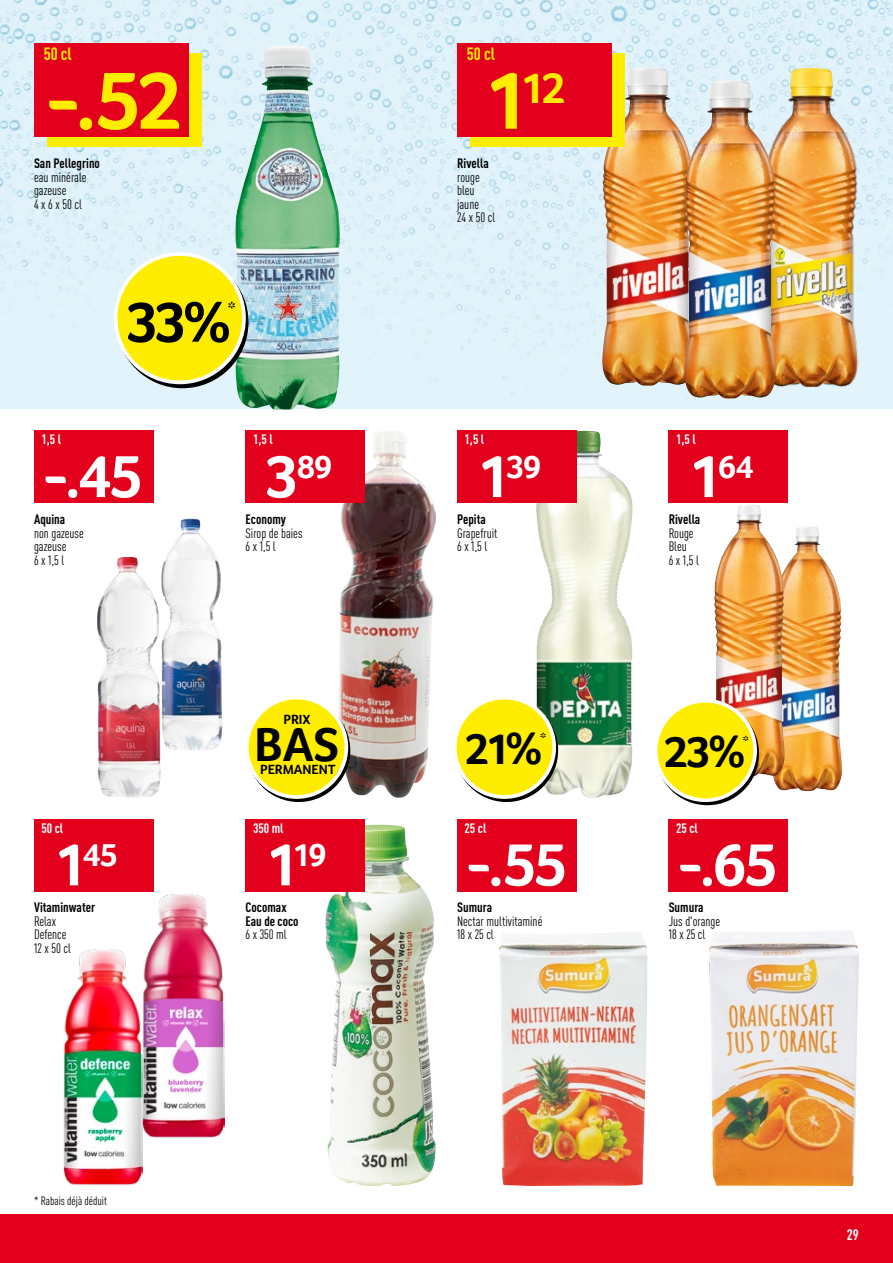
<style>
.page{position:relative;width:893px;height:1263px;background:#fff}
.page>*{position:absolute;margin:0;border:0;box-sizing:border-box;transform-origin:0 0}
.t1{font:700 84px "Transgourmet";color:#ffed00}
.t2{font:700 61.5px "Transgourmet";color:#fff}
.t3{font:700 58.5px "Transgourmet";color:#000}
.t4{font:700 48.9px "Transgourmet";color:#000}
.t5{font:700 45px "Transgourmet";color:#000}
.t6{font:700 44.55px "Transgourmet";color:#ffed00}
.t7{font:700 33.3px "Transgourmet";letter-spacing:-.035em;color:#fff}
.t8{font:700 19.5px "Transgourmet";color:#000}
.t9{font:700 condensed 17.55px "DINOT";color:#ffed00}
.t10{font:700 condensed 15px "DINOT";color:#fff}
.t11{font:700 15px "Transgourmet";color:#000}
.t12{font:700 13.65px "Transgourmet";color:#000}
.t13{font:condensed 13.5px/13.5px "DINOT";color:#000}
.t14{font:700 condensed 13.5px/13.5px "DINOT";color:#000}
.t15{font:700 condensed 13.5px "DINOT";color:#fff}
.t16{font:condensed 12px "DINOT";color:#000}
.s1{font-size:61.5px}
.s2{font-size:84px}
</style>
<div class="page">
<img style="left:0;top:0;width:893px;height:409px">
<div style="left:0;top:1214px;width:893px;height:49px;background:#e3001d"></div>
<img style="left:235px;top:45px;width:106px;height:365px">
<img style="left:97px;top:557px;width:64px;height:241px">
<img style="left:161px;top:518px;width:62px;height:232px">
<img style="left:339px;top:431px;width:97px;height:367px">
<img style="left:536px;top:431px;width:96px;height:367px">
<img style="left:773px;top:527px;width:69px;height:264px">
<img style="left:143px;top:894px;width:81px;height:244px">
<img style="left:64px;top:949px;width:79px;height:236px">
<img style="left:324px;top:825px;width:112px;height:361px">
<img style="left:499px;top:932px;width:148px;height:254px">
<img style="left:709px;top:931px;width:150px;height:255px">
<img style="left:714px;top:505px;width:71px;height:271px">
<img style="left:602px;top:67px;width:91px;height:319px">
<img style="left:765px;top:68px;width:94px;height:318px">
<img style="left:685px;top:80px;width:90px;height:318px">
<div style="left:47px;top:53px;width:155px;height:94px;background:#ffed00"></div>
<div style="left:34px;top:43px;width:155px;height:93px;background:#e3001d"></div>
<svg style="left:118px;top:258px;width:129px;height:128px"></svg>
<div style="left:116px;top:254px;width:128px;height:128px;background:#ffed00;border-radius:50%"></div>
<div style="left:114px;top:252px;width:132px;height:132px;border:4px solid #fff;border-radius:50%"></div>
<div style="left:470px;top:53px;width:155px;height:94px;background:#ffed00"></div>
<div style="left:457px;top:43px;width:155px;height:93px;background:#e3001d"></div>
<div style="left:34px;top:431px;width:119px;height:72px;background:#e3001d"></div>
<div style="left:246px;top:431px;width:119px;height:72px;background:#e3001d"></div>
<div style="left:247px;top:697px;width:99px;height:100px;background:#ffed00;border-radius:50%"></div>
<div style="left:245px;top:696px;width:103px;height:103px;border:4px solid #fff;border-radius:50%"></div>
<div style="left:457px;top:431px;width:119px;height:72px;background:#e3001d"></div>
<div style="left:455px;top:697px;width:99px;height:100px;background:#ffed00;border-radius:50%"></div>
<div style="left:453px;top:696px;width:103px;height:103px;border:4px solid #fff;border-radius:50%"></div>
<div style="left:669px;top:431px;width:119px;height:72px;background:#e3001d"></div>
<div style="left:656px;top:701px;width:99px;height:99px;background:#ffed00;border-radius:50%"></div>
<div style="left:654px;top:699px;width:103px;height:103px;border:4px solid #fff;border-radius:50%"></div>
<div style="left:34px;top:819px;width:119px;height:72px;background:#e3001d"></div>
<div style="left:246px;top:819px;width:119px;height:72px;background:#e3001d"></div>
<div style="left:457px;top:819px;width:119px;height:72px;background:#e3001d"></div>
<div style="left:669px;top:819px;width:119px;height:72px;background:#e3001d"></div>
<p class="t9" style="left:44px;top:43px;width:30px">50 cl</p>
<h1 class="t1" style="left:44px;top:51px;width:140px">-.52</h1>
<p class="t14" style="left:34px;top:156px;width:67px">San Pellegrino</p>
<p class="t13" style="left:34px;top:170px;width:54px">eau minérale gazeuse<br>4 x 6 x 50 cl</p>
<h3 class="t3" style="left:126px;top:287px;width:106px">33%</h3>
<h3 class="t8" style="left:228px;top:297px;width:10px">*</h3>
<p class="t15" style="left:41px;top:431px;width:21px">1,5 l</p>
<h2 class="t2" style="left:42px;top:440px;width:103px">-.45</h2>
<p class="t14" style="left:34px;top:512px;width:33px">Aquina</p>
<p class="t13" style="left:34px;top:526px;width:51px">non gazeuse gazeuse<br>6 x 1,5 l</p>
<p class="t15" style="left:253px;top:431px;width:21px">1,5 l</p>
<h3 class="t7" style="left:265px;top:447px;width:68px"><span class="s1">3</span>89</h3>
<p class="t14" style="left:246px;top:512px;width:42px">Economy</p>
<p class="t13" style="left:246px;top:526px;width:58px">Sirop de baies<br>6 x 1,5 l</p>
<p class="t15" style="left:41px;top:819px;width:23px">50 cl</p>
<h3 class="t7" style="left:54px;top:835px;width:66px"><span class="s1">1</span>45</h3>
<p class="t14" style="left:34px;top:900px;width:63px">Vitaminwater</p>
<p class="t13" style="left:34px;top:914px;width:38px">Relax<br>Defence<br>12 x 50 cl</p>
<p class="t12" style="left:283px;top:711px;width:29px">PRIX</p>
<h3 class="t4" style="left:254px;top:715px;width:86px">BAS</h3>
<p class="t12" style="left:260px;top:761px;width:77px">PERMANENT</p>
<p class="t15" style="left:253px;top:819px;width:32px">350 ml</p>
<h3 class="t7" style="left:265px;top:835px;width:63px"><span class="s1">1</span>19</h3>
<p class="t14" style="left:246px;top:900px;width:55px">Cocomax<br>Eau de coco</p>
<p class="t13" style="left:246px;top:928px;width:43px">6 x 350 ml</p>
<p class="t16" style="left:34px;top:1194px;width:75px">* Rabais déjà déduit</p>
<p class="t9" style="left:467px;top:43px;width:30px">50 cl</p>
<h3 class="t6" style="left:484px;top:62px;width:83px"><span class="s2">1</span>12</h3>
<p class="t14" style="left:457px;top:156px;width:33px">Rivella</p>
<p class="t13" style="left:457px;top:170px;width:40px">rouge bleu jaune<br>24 x 50 cl</p>
<p class="t15" style="left:465px;top:431px;width:21px">1,5 l</p>
<p class="t15" style="left:676px;top:431px;width:21px">1,5 l</p>
<h3 class="t7" style="left:477px;top:447px;width:66px"><span class="s1">1</span>39</h3>
<h3 class="t7" style="left:688px;top:447px;width:67px"><span class="s1">1</span>64</h3>
<p class="t14" style="left:457px;top:512px;width:30px">Pepita</p>
<p class="t13" style="left:457px;top:526px;width:42px">Grapefruit<br>6 x 1,5 l</p>
<p class="t14" style="left:669px;top:512px;width:33px">Rivella</p>
<p class="t13" style="left:669px;top:526px;width:32px">Rouge<br>Bleu<br>6 x 1,5 l</p>
<h3 class="t5" style="left:464px;top:722px;width:80px">21%</h3>
<p class="t11" style="left:540px;top:729px;width:8px">*</p>
<h3 class="t5" style="left:664px;top:725px;width:83px">23%</h3>
<p class="t11" style="left:743px;top:732px;width:8px">*</p>
<p class="t15" style="left:465px;top:819px;width:23px">25 cl</p>
<p class="t15" style="left:676px;top:819px;width:23px">25 cl</p>
<h2 class="t2" style="left:465px;top:828px;width:104px">-.55</h2>
<h2 class="t2" style="left:676px;top:828px;width:103px">-.65</h2>
<p class="t14" style="left:457px;top:900px;width:36px">Sumura</p>
<p class="t13" style="left:457px;top:914px;width:87px">Nectar multivitaminé<br>18 x 25 cl</p>
<p class="t14" style="left:669px;top:900px;width:36px">Sumura</p>
<p class="t13" style="left:669px;top:914px;width:53px">Jus d'orange<br>18 x 25 cl</p>
<p class="t10" style="left:847px;top:1226px;width:14px">29</p>
</div>
